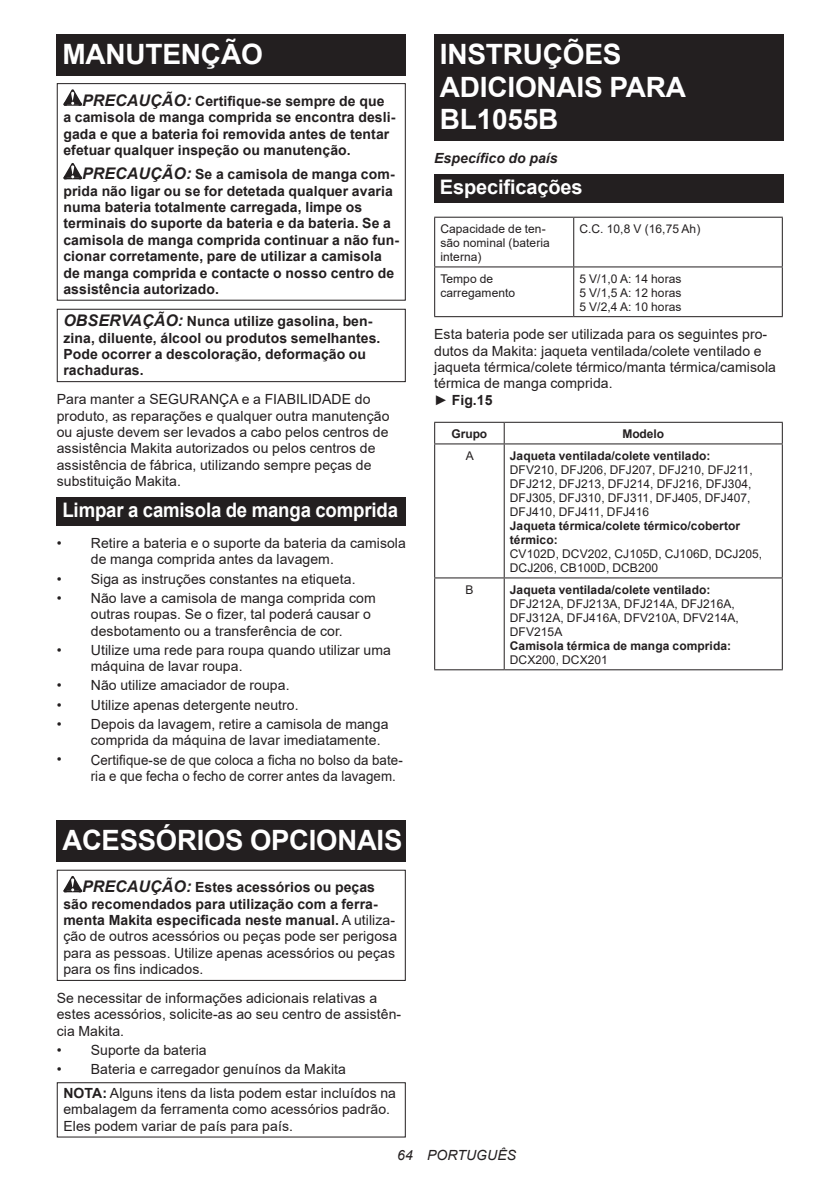
<style>
.page{position:relative;width:840px;height:1191px;background:#fff}
.page>*{position:absolute;margin:0;border:0;box-sizing:border-box;transform-origin:0 0}
.t1{font:700 28px/32.8px "Arial";letter-spacing:-.01em;color:#fff}
.t2{font:700 20px "Arial";letter-spacing:-.01em;color:#fff;scale:.93 1}
.t3{font:700 20px "Arial";letter-spacing:-.01em;color:#fff}
.t4{font:14px/16.4px "Arial";letter-spacing:.005em;color:#231f20}
.t5{font:700 14px/16.4px "Arial";letter-spacing:.005em;color:#231f20}
.t6{font:italic 700 14px "Arial";letter-spacing:.005em;color:#231f20}
.t7{font:italic 14px "Arial";letter-spacing:.005em;color:#231f20}
.t8{font:12px/14px "Arial";letter-spacing:.005em;color:#231f20}
.t9{font:700 12px/14px "Arial";letter-spacing:.005em;color:#231f20}
.s1{font-style:italic;font-size:16px}
.s2{font-weight:700;font-style:italic;font-size:16px}
.s3{font-weight:700}
</style>
<div class="page">
<div style="left:57px;top:34px;width:348px;height:41px;background:#231f20"></div>
<svg style="left:63px;top:89px;width:19px;height:17px"></svg>
<svg style="left:63px;top:163px;width:19px;height:16px"></svg>
<div style="left:57px;top:83px;width:348px;height:218px;border:1px solid #231f20"></div>
<div style="left:57px;top:309px;width:348px;height:73px;border:1px solid #231f20"></div>
<div style="left:57px;top:497px;width:348px;height:29px;background:#231f20"></div>
<div style="left:57px;top:820px;width:348px;height:41px;background:#231f20"></div>
<svg style="left:63px;top:876px;width:19px;height:16px"></svg>
<div style="left:57px;top:869px;width:348px;height:112px;border:1px solid #231f20"></div>
<div style="left:57px;top:1082px;width:348px;height:55px;border:1px solid #231f20"></div>
<div style="left:434px;top:34px;width:348px;height:107px;background:#231f20"></div>
<div style="left:434px;top:174px;width:348px;height:28px;background:#231f20"></div>
<hr style="left:434px;top:217px;width:139px;height:1px;background:#231f20">
<hr style="left:434px;top:218px;width:1px;height:48px;background:#231f20">
<hr style="left:573px;top:217px;width:209px;height:1px;background:#231f20">
<hr style="left:573px;top:218px;width:1px;height:48px;background:#231f20">
<hr style="left:781px;top:218px;width:1px;height:48px;background:#231f20">
<hr style="left:434px;top:266px;width:139px;height:1px;background:#231f20">
<hr style="left:434px;top:267px;width:1px;height:49px;background:#231f20">
<hr style="left:573px;top:266px;width:209px;height:1px;background:#231f20">
<hr style="left:573px;top:267px;width:1px;height:49px;background:#231f20">
<hr style="left:781px;top:267px;width:1px;height:49px;background:#231f20">
<hr style="left:434px;top:316px;width:139px;height:1px;background:#231f20">
<hr style="left:573px;top:316px;width:209px;height:1px;background:#231f20">
<hr style="left:434px;top:422px;width:70px;height:1px;background:#231f20">
<svg style="left:434px;top:423px;width:1px;height:20px"></svg>
<hr style="left:504px;top:422px;width:278px;height:1px;background:#231f20">
<svg style="left:503px;top:423px;width:1px;height:20px"></svg>
<svg style="left:781px;top:423px;width:1px;height:20px"></svg>
<hr style="left:434px;top:443px;width:70px;height:1px;background:#231f20">
<hr style="left:434px;top:444px;width:1px;height:133px;background:#231f20">
<hr style="left:504px;top:443px;width:278px;height:1px;background:#231f20">
<hr style="left:503px;top:444px;width:1px;height:133px;background:#231f20">
<hr style="left:781px;top:444px;width:1px;height:133px;background:#231f20">
<hr style="left:434px;top:577px;width:70px;height:1px;background:#231f20">
<hr style="left:434px;top:578px;width:1px;height:91px;background:#231f20">
<hr style="left:504px;top:577px;width:278px;height:1px;background:#231f20">
<hr style="left:503px;top:578px;width:1px;height:91px;background:#231f20">
<hr style="left:781px;top:578px;width:1px;height:91px;background:#231f20">
<hr style="left:434px;top:669px;width:70px;height:1px;background:#231f20">
<hr style="left:504px;top:669px;width:278px;height:1px;background:#231f20">
<h1 class="t1" style="left:62px;top:38px;width:202px">MANUTENÇÃO</h1>
<p class="t5" style="left:63px;top:93px;width:333px;text-indent:19px"><span class="s1">PRECAUÇÃO:</span> Certifique-se sempre de que a camisola de manga comprida se encontra desli&shy;gada e que a bateria foi removida antes de tentar efetuar qualquer inspeção ou manutenção.</p>
<p class="t5" style="left:63px;top:166px;width:337px;text-indent:19px"><span class="s1">PRECAUÇÃO:</span> Se a camisola de manga com&shy;prida não ligar ou se for detetada qualquer avaria numa bateria totalmente carregada, limpe os terminais do suporte da bateria e da bateria. Se a camisola de manga comprida continuar a não fun&shy;cionar corretamente, pare de utilizar a camisola de manga comprida e contacte o nosso centro de assistência autorizado.</p>
<p class="t5" style="left:63px;top:313px;width:318px"><span class="s1">OBSERVAÇÃO:</span> Nunca utilize gasolina, ben&shy;zina, diluente, álcool ou produtos semelhantes.<br>Pode ocorrer a descoloração, deformação ou rachaduras.</p>
<p class="t4" style="left:57px;top:391px;width:334px">Para manter a SEGURANÇA e a FIABILIDADE do produto, as reparações e qualquer outra manutenção ou ajuste devem ser levados a cabo pelos centros de assistência Makita autorizados ou pelos centros de assistência de fábrica, utilizando sempre peças de substituição Makita.</p>
<h2 class="t2" style="left:62px;top:496px;width:362px">Limpar a camisola de manga comprida</h2>
<p class="t4" style="left:91px;top:535px;width:316px;text-indent:-34px">• Retire a bateria e o suporte da bateria da camisola de manga comprida antes da lavagem.</p>
<p class="t4" style="left:57px;top:570px;width:300px">• Siga as instruções constantes na etiqueta.</p>
<p class="t4" style="left:91px;top:589px;width:286px;text-indent:-34px">• Não lave a camisola de manga comprida com outras roupas. Se o fizer, tal poderá causar o desbotamento ou a transferência de cor.</p>
<p class="t4" style="left:91px;top:641px;width:301px;text-indent:-34px">• Utilize uma rede para roupa quando utilizar uma máquina de lavar roupa.</p>
<p class="t4" style="left:57px;top:677px;width:234px">• Não utilize amaciador de roupa.</p>
<p class="t4" style="left:57px;top:696px;width:243px">• Utilize apenas detergente neutro.</p>
<p class="t4" style="left:91px;top:715px;width:299px;text-indent:-34px">• Depois da lavagem, retire a camisola de manga comprida da máquina de lavar imediatamente.</p>
<p class="t4" style="left:91px;top:751px;width:313px;text-indent:-34px">• Certifique-se de que coloca a ficha no bolso da bate&shy;ria e que fecha o fecho de correr antes da lavagem.</p>
<h1 class="t1" style="left:62px;top:824px;width:341px">ACESSÓRIOS OPCIONAIS</h1>
<p class="t4" style="left:63px;top:879px;width:335px;text-indent:19px"><span class="s2">PRECAUÇÃO:</span> <span class="s3">Estes acessórios ou peças são recomendados para utilização com a ferra&shy;menta Makita especificada neste manual.</span> A utiliza&shy;ção de outros acessórios ou peças pode ser perigosa para as pessoas. Utilize apenas acessórios ou peças para os fins indicados.</p>
<p class="t4" style="left:57px;top:989px;width:346px">Se necessitar de informações adicionais relativas a estes acessórios, solicite-as ao seu centro de assistên&shy;cia Makita.</p>
<p class="t4" style="left:57px;top:1041px;width:151px">• Suporte da bateria</p>
<p class="t4" style="left:63px;top:1057px;width:334px;line-height:23.8px;text-indent:-7px">• Bateria e carregador genuínos da Makita<br><span class="s3">NOTA:</span> Alguns itens da lista podem estar incluídos na</p>
<p class="t4" style="left:63px;top:1101px;width:328px">embalagem da ferramenta como acessórios padrão.<br>Eles podem variar de país para país.</p>
<h1 class="t1" style="left:439px;top:38px;width:247px">INSTRUÇÕES<br>ADICIONAIS PARA<br>BL1055B</h1>
<p class="t6" style="left:434px;top:148px;width:125px">Específico do país</p>
<h2 class="t3" style="left:439px;top:173px;width:144px">Especificações</h2>
<p class="t8" style="left:440px;top:222px;width:111px">Capacidade de ten&shy;são nominal (bateria interna)</p>
<p class="t8" style="left:579px;top:222px;width:122px">C.C. 10,8 V (16,75 Ah)</p>
<p class="t8" style="left:440px;top:272px;width:76px">Tempo de carregamento</p>
<p class="t8" style="left:579px;top:272px;width:103px;text-align:justify">5 V/1,0 A: 14 horas 5 V/1,5 A: 12 horas 5 V/2,4 A: 10 horas</p>
<p class="t4" style="left:434px;top:326px;width:343px">Esta bateria pode ser utilizada para os seguintes pro&shy;dutos da Makita: jaqueta ventilada/colete ventilado e jaqueta térmica/colete térmico/manta térmica/camisola térmica de manga comprida.<br>► <span class="s3">Fig.15</span></p>
<p class="t9" style="left:451px;top:427px;width:37px">Grupo</p>
<p class="t9" style="left:622px;top:427px;width:43px">Modelo</p>
<p class="t8" style="left:465px;top:448px;width:10px">A</p>
<p class="t9" style="left:509px;top:449px;width:202px">Jaqueta ventilada/colete ventilado:</p>
<p class="t8" style="left:509px;top:462px;width:244px">DFV210, DFJ206, DFJ207, DFJ210, DFJ211, DFJ212, DFJ213, DFJ214, DFJ216, DFJ304, DFJ305, DFJ310, DFJ311, DFJ405, DFJ407, DFJ410, DFJ411, DFJ416</p>
<p class="t9" style="left:509px;top:519px;width:232px">Jaqueta térmica/colete térmico/cobertor térmico:</p>
<p class="t8" style="left:509px;top:547px;width:254px">CV102D, DCV202, CJ105D, CJ106D, DCJ205,<br>DCJ206, CB100D, DCB200</p>
<p class="t8" style="left:465px;top:582px;width:10px">B</p>
<p class="t9" style="left:509px;top:583px;width:202px">Jaqueta ventilada/colete ventilado:</p>
<p class="t8" style="left:509px;top:596px;width:230px">DFJ212A, DFJ213A, DFJ214A, DFJ216A,<br>DFJ312A, DFJ416A, DFV210A, DFV214A,<br>DFV215A</p>
<p class="t9" style="left:509px;top:639px;width:223px">Camisola térmica de manga comprida:</p>
<p class="t8" style="left:509px;top:653px;width:99px">DCX200, DCX201</p>
<p class="t7" style="left:397px;top:1146px;width:120px">64 PORTUGUÊS</p>
</div>
